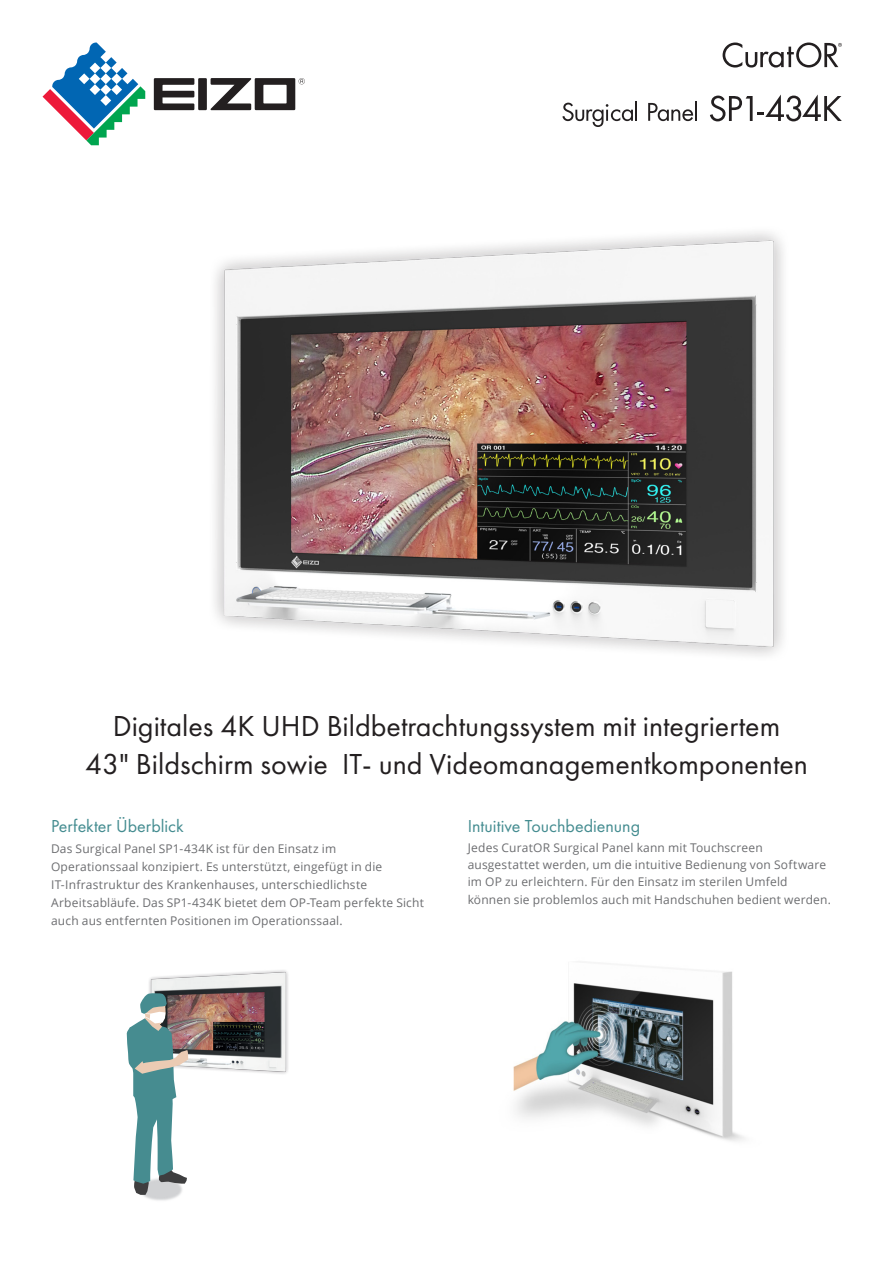
<style>
.page{position:relative;width:893px;height:1263px;background:#fff}
.page>*{position:absolute;margin:0;border:0;box-sizing:border-box;transform-origin:0 0}
.catch_copy{font:30px "Futura PT";color:#231f20}
.E-title{font:18px "Futura PT";color:#448c90}
.E-title-2{font:12px/18px "Open Sans";letter-spacing:.015em;color:#6c6d70}
.body{font:12px/17.2px "Open Sans";letter-spacing:.015em;color:#6c6d70}
</style>
<div class="page">
<svg style="left:562px;top:103px;width:71px;height:24px"></svg>
<hr style="left:635px;top:101px;width:2px;height:20px;background:#231f20">
<svg style="left:648px;top:103px;width:45px;height:18px"></svg>
<hr style="left:695px;top:101px;width:2px;height:20px;background:#231f20">
<svg style="left:710px;top:95px;width:132px;height:26px"></svg>
<img style="left:513px;top:966px;width:232px;height:175px">
<img style="left:149px;top:970px;width:139px;height:104px">
<img style="left:143px;top:1195px;width:36px;height:6px">
<svg style="left:127px;top:993px;width:61px;height:202px"></svg>
<svg style="left:723px;top:43px;width:119px;height:25px"></svg>
<svg style="left:154px;top:78px;width:151px;height:32px"></svg>
<svg style="left:43px;top:43px;width:102px;height:102px"></svg>
<img style="left:214px;top:232px;width:569px;height:424px">
<p class="catch_copy" style="left:113px;top:708px;width:669px">Digitales K4 UHD Bildbetrachtungssystem mit integriertem</p>
<p class="catch_copy" style="left:342px;top:746px;width:467px">IT- und Videomanagementkomponenten</p>
<p class="catch_copy" style="left:85px;top:746px;width:245px">43" Bildschirm sowie</p>
<p class="E-title" style="left:51px;top:815px;width:134px">Perfekter Überblick</p>
<p class="E-title-2" style="left:51px;top:839px;width:374px">Das Surgical Panel SP1-434K ist für den Einsatz im Operationssaal konzipiert. Es unterstützt, eingefügt in die IT-Infrastruktur des Krankenhauses, unterschiedlichste Arbeitsabläufe. Das SP1-434K bietet dem OP-Team perfekte Sicht auch aus entfernten Positionen im Operationssaal.</p>
<p class="E-title" style="left:468px;top:815px;width:174px">Intuitive Touchbedienung</p>
<p class="body" style="left:468px;top:838px;width:296px">Jedes CuratOR Surgical Panel kann mit Touchscreen</p>
<p class="body" style="left:468px;top:856px;width:365px">ausgestattet werden, um die intuitive Bedienung von Software im OP zu erleichtern. Für den Einsatz im sterilen Umfeld können sie problemlos auch mit Handschuhen bedient werden.</p>
</div>
